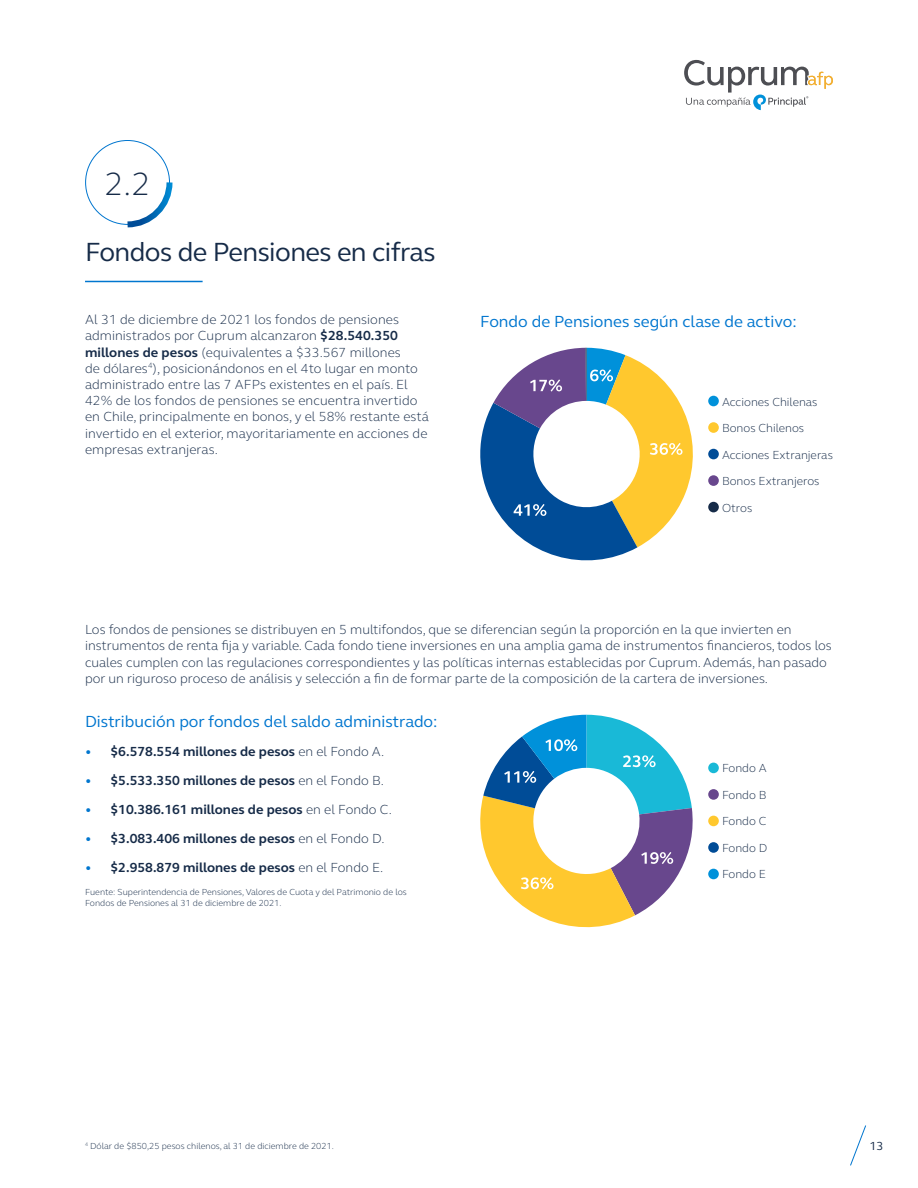
<style>
.page{position:relative;width:918px;height:1188px;background:#fff}
.page>*{position:absolute;margin:0;border:0;box-sizing:border-box;transform-origin:0 0}
.t1{font:300 33px "FS Elliot Pro";color:#162b48}
.t2{font:27px "FS Elliot Pro";letter-spacing:-.02em;color:#162b48}
.t3{font:16.5px "FS Elliot Pro";color:#0076cf}
.t4{font:300 13.5px/16.2px "FS Elliot Pro";color:#162b48}
.t5{font:700 13.5px "FS Elliot Pro";color:#162b48}
.t6{font:300 12px "FS Elliot Pro";color:#162b48}
.t7{font:12px "FS Elliot Pro";color:#162b48}
.t8{font:300 9px/10.8px "FS Elliot Pro";color:#162b48}
.s1{font-weight:700}
.s2{font-weight:300;color:#0076cf}
.s3{font-weight:300}
</style>
<div class="page">
<svg style="left:684px;top:60px;width:149px;height:50px"></svg>
<svg style="left:850px;top:1125px;width:16px;height:41px"></svg>
<hr style="left:85px;top:281px;width:118px;height:1px;background:#0076cf">
<svg style="left:122px;top:176px;width:51px;height:52px"></svg>
<svg style="left:480px;top:348px;width:213px;height:213px"></svg>
<div style="left:708px;top:396px;width:11px;height:10px;background:#0091da;border-radius:50%"></div>
<div style="left:708px;top:422px;width:11px;height:11px;background:#ffc82e;border-radius:50%"></div>
<div style="left:708px;top:449px;width:11px;height:10px;background:#004c97;border-radius:50%"></div>
<div style="left:708px;top:475px;width:11px;height:11px;background:#68478d;border-radius:50%"></div>
<div style="left:708px;top:502px;width:11px;height:10px;background:#162b48;border-radius:50%"></div>
<svg style="left:480px;top:715px;width:213px;height:213px"></svg>
<div style="left:708px;top:763px;width:11px;height:10px;background:#19b9d7;border-radius:50%"></div>
<div style="left:708px;top:789px;width:11px;height:11px;background:#68478d;border-radius:50%"></div>
<div style="left:708px;top:816px;width:11px;height:10px;background:#ffc82e;border-radius:50%"></div>
<div style="left:708px;top:842px;width:11px;height:11px;background:#004c97;border-radius:50%"></div>
<div style="left:708px;top:869px;width:11px;height:10px;background:#0091da;border-radius:50%"></div>
<h1 class="t1" style="left:105px;top:162px;width:47px">2.2</h1>
<h2 class="t2" style="left:85px;top:234px;width:352px">Fondos de Pensiones en cifras</h2>
<p class="t4" style="left:85px;top:311px;width:346px">Al 31 de diciembre de 2021 los fondos de pensiones administrados por Cuprum alcanzaron <span class="s1">$28.540.350 millones de pesos</span> (equivalentes a $33.567 millones<br>de dólares<sup>4</sup>), posicionándonos en el 4to lugar en monto administrado entre las 7 AFPs existentes en el país. El 42% de los fondos de pensiones se encuentra invertido en Chile, principalmente en bonos, y el 58% restante está invertido en el exterior, mayoritariamente en acciones de empresas extranjeras.</p>
<p class="t3" style="left:480px;top:310px;width:318px">Fondo de Pensiones según clase de activo:</p>
<p class="t6" style="left:722px;top:393px;width:97px">Acciones Chilenas</p>
<p class="t6" style="left:722px;top:420px;width:84px">Bonos Chilenos</p>
<p class="t6" style="left:722px;top:446px;width:112px">Acciones Extranjeras</p>
<p class="t6" style="left:722px;top:473px;width:99px">Bonos Extranjeros</p>
<p class="t6" style="left:722px;top:500px;width:32px">Otros</p>
<p class="t4" style="left:85px;top:621px;width:748px">Los fondos de pensiones se distribuyen en 5 multifondos, que se diferencian según la proporción en la que invierten en instrumentos de renta fija y variable. Cada fondo tiene inversiones en una amplia gama de instrumentos financieros, todos los cuales cumplen con las regulaciones correspondientes y las políticas internas establecidas por Cuprum. Además, han pasado por un riguroso proceso de análisis y selección a fin de formar parte de la composición de la cartera de inversiones.</p>
<p class="t3" style="left:85px;top:710px;width:354px">Distribución por fondos del saldo administrado:</p>
<p class="t5" style="left:85px;top:742px;width:301px"><span class="s2">•</span> $6.578.554 millones de pesos <span class="s3">en el Fondo A.</span></p>
<p class="t5" style="left:85px;top:771px;width:300px"><span class="s2">•</span> $5.533.350 millones de pesos <span class="s3">en el Fondo B.</span></p>
<p class="t5" style="left:85px;top:800px;width:308px"><span class="s2">•</span> $10.386.161 millones de pesos <span class="s3">en el Fondo C.</span></p>
<p class="t5" style="left:85px;top:829px;width:301px"><span class="s2">•</span> $3.083.406 millones de pesos <span class="s3">en el Fondo D.</span></p>
<p class="t5" style="left:85px;top:858px;width:300px"><span class="s2">•</span> $2.958.879 millones de pesos <span class="s3">en el Fondo E.</span></p>
<p class="t8" style="left:85px;top:887px;width:323px">Fuente: Superintendencia de Pensiones, Valores de Cuota y del Patrimonio de los<br>Fondos de Pensiones al 31 de diciembre de 2021.</p>
<p class="t6" style="left:722px;top:760px;width:46px">Fondo A</p>
<p class="t6" style="left:722px;top:787px;width:46px">Fondo B</p>
<p class="t6" style="left:722px;top:813px;width:46px">Fondo C</p>
<p class="t6" style="left:722px;top:840px;width:47px">Fondo D</p>
<p class="t6" style="left:722px;top:866px;width:46px">Fondo E</p>
<p class="t8" style="left:85px;top:1140px;width:250px"><sup>4</sup> Dólar de $850,25 pesos chilenos, al 31 de diciembre de 2021.</p>
<p class="t7" style="left:869px;top:1138px;width:15px">13</p>
</div>
